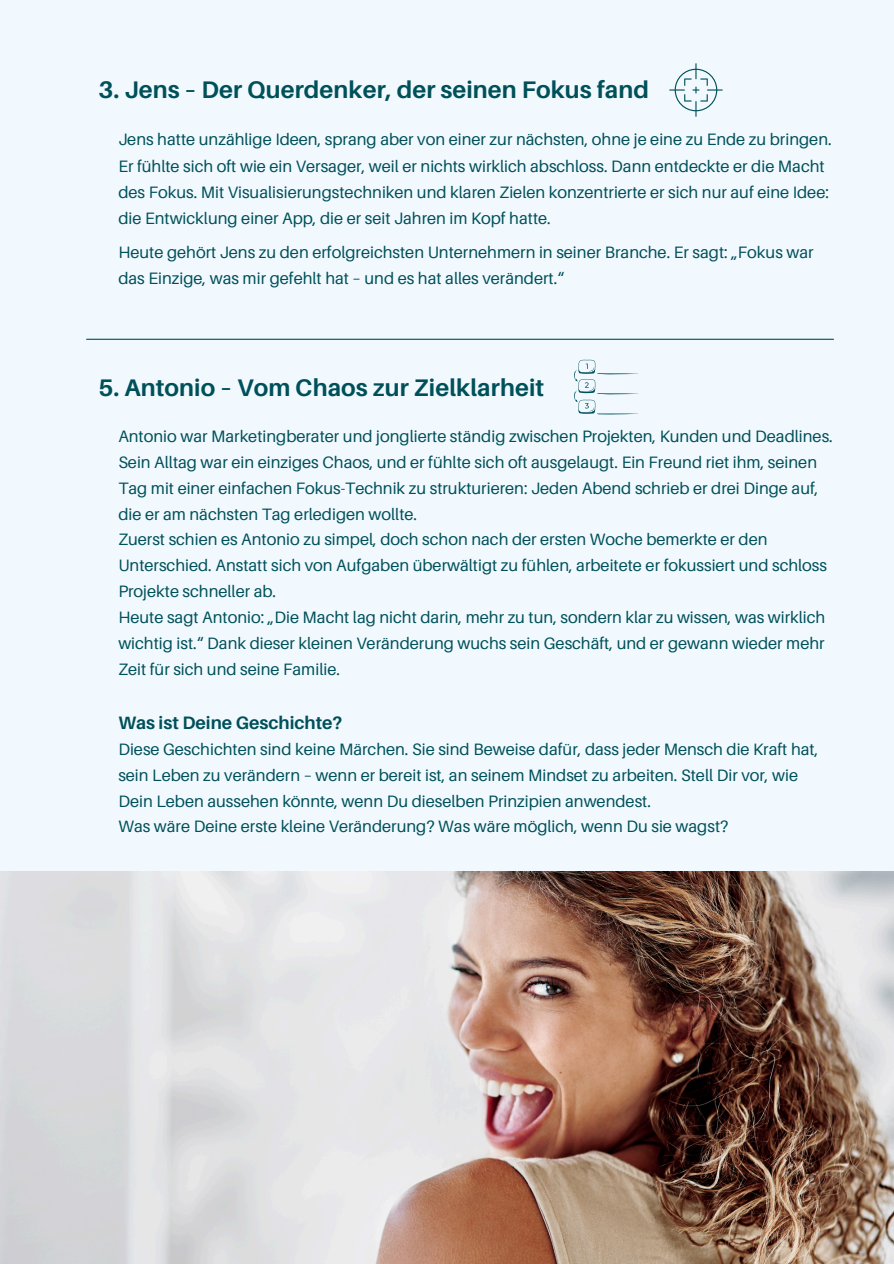
<style>
.page{position:relative;width:894px;height:1264px;background:#fff}
.page>*{position:absolute;margin:0;border:0;box-sizing:border-box;transform-origin:0 0}
.t1{font:700 24px "Aileron";letter-spacing:.005em;color:#005059}
.t2{font:700 18px "Aileron";color:#005059}
.t3{font:16.5px/25.8px "Aileron";color:#005059}
</style>
<div class="page">
<div style="left:0;top:0;width:893px;height:1263px;background:#f1f9ff"></div>
<img style="left:0;top:871px;width:893px;height:392px">
<hr style="left:87px;top:339px;width:746px;height:1px;background:#005059">
<svg style="left:669px;top:63px;width:53px;height:53px"></svg>
<svg style="left:574px;top:360px;width:64px;height:55px"></svg>
<p class="t1" style="left:98px;top:75px;width:552px">3. Jens – Der Querdenker, der seinen Fokus fand</p>
<p class="t3" style="left:118px;top:126px;width:714px;line-height:26.2px">Jens hatte unzählige Ideen, sprang aber von einer zur nächsten, ohne je eine zu Ende zu bringen.<br>Er fühlte sich oft wie ein Versager, weil er nichts wirklich abschloss. Dann entdeckte er die Macht des Fokus. Mit Visualisierungstechniken und klaren Zielen konzentrierte er sich nur auf eine Idee: die Entwicklung einer App, die er seit Jahren im Kopf hatte.</p>
<h1 class="t3" style="left:118px;top:238px;width:696px;line-height:26.2px">Heute gehört Jens zu den erfolgreichsten Unternehmern in seiner Branche. Er sagt: „Fokus war das Einzige, was mir gefehlt hat – und es hat alles verändert.“</h1>
<p class="t1" style="left:98px;top:372px;width:447px">5. Antonio – Vom Chaos zur Zielklarheit</p>
<p class="t3" style="left:118px;top:423px;width:715px">Antonio war Marketingberater und jonglierte ständig zwischen Projekten, Kunden und Deadlines.<br>Sein Alltag war ein einziges Chaos, und er fühlte sich oft ausgelaugt. Ein Freund riet ihm, seinen Tag mit einer einfachen Fokus-Technik zu strukturieren: Jeden Abend schrieb er drei Dinge auf, die er am nächsten Tag erledigen wollte.</p>
<p class="t3" style="left:118px;top:526px;width:710px">Zuerst schien es Antonio zu simpel, doch schon nach der ersten Woche bemerkte er den<br>Unterschied. Anstatt sich von Aufgaben überwältigt zu fühlen, arbeitete er fokussiert und schloss<br>Projekte schneller ab.</p>
<p class="t3" style="left:118px;top:604px;width:708px;text-align:justify">Heute sagt Antonio: „Die Macht lag nicht darin, mehr zu tun, sondern klar zu wissen, was wirklich wichtig ist.“ Dank dieser kleinen Veränderung wuchs sein Geschäft, und er gewann wieder mehr Zeit für sich und seine Familie.</p>
<h1 class="t2" style="left:118px;top:711px;width:225px">Was ist Deine Geschichte?</h1>
<p class="t3" style="left:118px;top:735px;width:701px">Diese Geschichten sind keine Märchen. Sie sind Beweise dafür, dass jeder Mensch die Kraft hat, sein Leben zu verändern – wenn er bereit ist, an seinem Mindset zu arbeiten. Stell Dir vor, wie<br>Dein Leben aussehen könnte, wenn Du dieselben Prinzipien anwendest.</p>
<p class="t3" style="left:118px;top:813px;width:611px">Was wäre Deine erste kleine Veränderung? Was wäre möglich, wenn Du sie wagst?</p>
</div>
